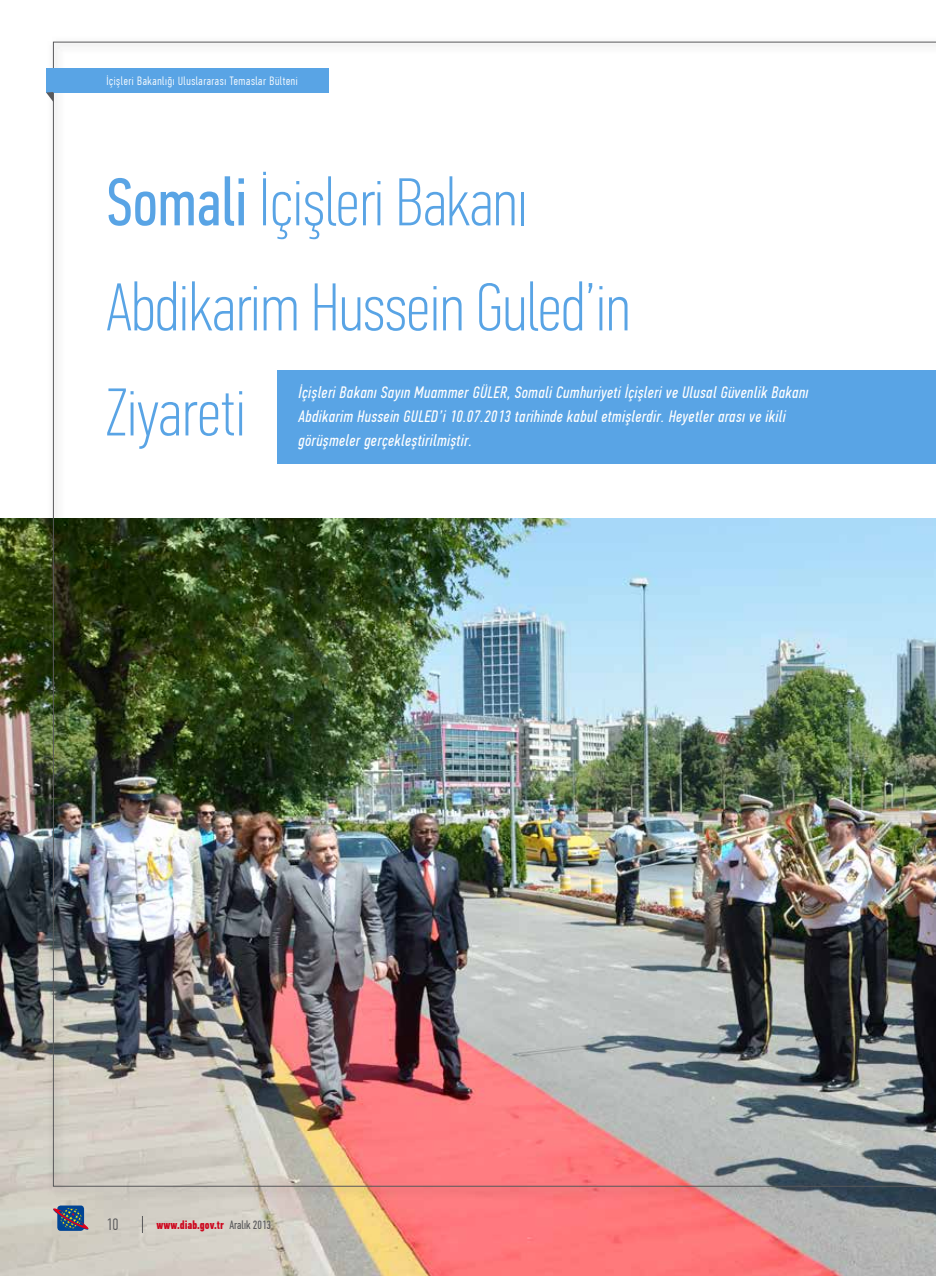
<style>
.page{position:relative;width:936px;height:1276px;background:#fff}
.page>*{position:absolute;margin:0;border:0;box-sizing:border-box;transform-origin:0 0}
.t1{font:100 67.5px/105px "PF Din Text Comp Pro";color:#59a4e5}
.t2{font:italic 16.5px/24px "PF Din Text Comp Pro";letter-spacing:.03em;color:#fff}
.t3{font:300 16.5px "PF Din Text Comp Pro";color:#58585a}
.t4{font:300 12px "PF Din Text Comp Pro";letter-spacing:.05em;color:#fff}
.t5{font:700 12px "PF Din Text Comp Pro";color:#cd071e}
.s1{font-weight:400}
.s2{font-weight:400;color:#58585a}
</style>
<div class="page">
<img style="left:0;top:519px;width:935px;height:757px">
<svg style="left:142px;top:1216px;width:1px;height:17px"></svg>
<div style="left:57px;top:1205px;width:27px;height:25px;background:#004494;border-radius:3px"></div>
<svg style="left:52px;top:1207px;width:37px;height:23px"></svg>
<img style="left:53px;top:42px;width:882px;height:1144px">
<div style="left:46px;top:68px;width:282px;height:24px;background:#59a4e5"></div>
<svg style="left:46px;top:92px;width:7px;height:10px"></svg>
<p class="t4" style="left:106px;top:74px;width:193px">İçişleri Bakanlığı Uluslararası Temaslar Bülteni</p>
<h1 class="t1" style="left:106px;top:149px;width:525px"><span class="s1">Somali</span> İçişleri Bakanı<br>Abdikarim Hussein Guled’in<br>Ziyareti</h1>
<p class="t2" style="left:298px;top:381px;width:511px">İçişleri Bakanı Sayın Muammer GÜLER, Somali Cumhuriyeti İçişleri ve Ulusal Güvenlik Bakanı<br>Abdikarim Hussein GULED’i 10.07.2013 tarihinde kabul etmişlerdir. Heyetler arası ve ikili görüşmeler gerçekleştirilmiştir.</p>
<p class="t3" style="left:106px;top:1215px;width:14px">10</p>
<p class="t5" style="left:156px;top:1218px;width:116px">www.diab.gov.tr <span class="s2">Aralık 2013</span></p>
</div>
